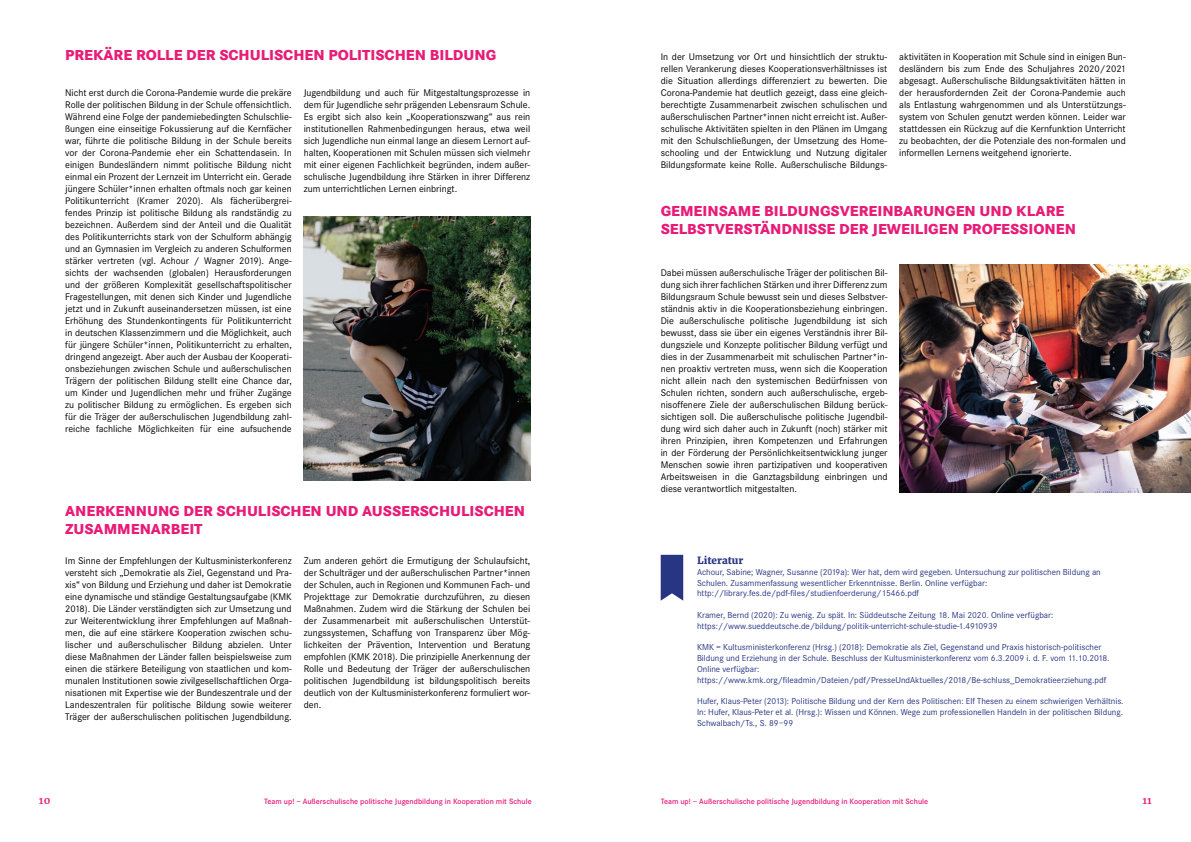
<style>
.page{position:relative;width:1191px;height:842px;background:#fff}
.page>*{position:absolute;margin:0;border:0;box-sizing:border-box;transform-origin:0 0}
.t1{font:800 15px/18px "Corporate S";color:#e71c77}
.t2{font:10px/12px "Corporate S";color:#000;text-align:justify}
.t3{font:800 10px "Merriweather";color:#283583}
.t4{font:700 10px "Merriweather";color:#e71c77}
.t5{font:9px/10.8px "Corporate S";color:#283583}
.t6{font:600 8px "Corporate S";color:#e71c77}
</style>
<div class="page">
<img style="left:303px;top:216px;width:227px;height:264px">
<svg style="left:660px;top:555px;width:23px;height:46px"></svg>
<img style="left:899px;top:264px;width:292px;height:228px">
<h1 class="t1" style="left:65px;top:46px;width:432px">PREKÄRE ROLLE DER SCHULISCHEN POLITISCHEN BILDUNG</h1>
<p class="t2" style="left:65px;top:87px;width:228px">Nicht erst durch die Corona-Pandemie wurde die prekäre Rolle der politischen Bildung in der Schule offensichtlich.<br>Während eine Folge der pandemiebedingten Schulschlie&shy;ßungen eine einseitige Fokussierung auf die Kernfächer war, führte die politische Bildung in der Schule bereits vor der Corona-Pandemie eher ein Schattendasein. In einigen Bundesländern nimmt politische Bildung nicht einmal ein Prozent der Lernzeit im Unterricht ein. Gerade jüngere Schüler*innen erhalten oftmals noch gar keinen Politikunterricht (Kramer 2020). Als fächerübergrei&shy;fendes Prinzip ist politische Bildung als randständig zu bezeichnen. Außerdem sind der Anteil und die Qualität des Politikunterrichts stark von der Schulform abhängig und an Gymnasien im Vergleich zu anderen Schulformen stärker vertreten (vgl. Achour / Wagner 2019). Ange&shy;sichts der wachsenden (globalen) Herausforderungen und der größeren Komplexität gesellschaftspolitischer Fragestellungen, mit denen sich Kinder und Jugendliche jetzt und in Zukunft auseinandersetzen müssen, ist eine Erhöhung des Stundenkontingents für Politikunterricht in deutschen Klassenzimmern und die Möglichkeit, auch für jüngere Schüler*innen, Politikunterricht zu erhalten, dringend angezeigt. Aber auch der Ausbau der Kooperati&shy;onsbeziehungen zwischen Schule und außerschulischen Trägern der politischen Bildung stellt eine Chance dar, um Kinder und Jugendlichen mehr und früher Zugänge zu politischer Bildung zu ermöglichen. Es ergeben sich für die Träger der außerschulischen Jugendbildung zahl&shy;reiche fachliche Möglichkeiten für eine aufsuchende</p>
<p class="t2" style="left:304px;top:87px;width:228px">Jugendbildung und auch für Mitgestaltungsprozesse in dem für Jugendliche sehr prägenden Lebensraum Schule.<br>Es ergibt sich also kein „Kooperationszwang“ aus rein institutionellen Rahmenbedingungen heraus, etwa weil sich Jugendliche nun einmal lange an diesem Lernort auf&shy;halten, Kooperationen mit Schulen müssen sich vielmehr mit einer eigenen Fachlichkeit begründen, indem außer&shy;schulische Jugendbildung ihre Stärken in ihrer Differenz zum unterrichtlichen Lernen einbringt.</p>
<h1 class="t1" style="left:65px;top:502px;width:461px">ANERKENNUNG DER SCHULISCHEN UND AUSSERSCHULISCHEN<br>ZUSAMMENARBEIT</h1>
<p class="t2" style="left:65px;top:555px;width:228px">Im Sinne der Empfehlungen der Kultusministerkonferenz versteht sich „Demokratie als Ziel, Gegenstand und Pra&shy;xis“ von Bildung und Erziehung und daher ist Demokratie eine dynamische und ständige Gestaltungsaufgabe (KMK 2018). Die Länder verständigten sich zur Umsetzung und zur Weiterentwicklung ihrer Empfehlungen auf Maßnah&shy;men, die auf eine stärkere Kooperation zwischen schu&shy;lischer und außerschulischer Bildung abzielen. Unter diese Maßnahmen der Länder fallen beispielsweise zum einen die stärkere Beteiligung von staatlichen und kom&shy;munalen Institutionen sowie zivilgesellschaftlichen Orga&shy;nisationen mit Expertise wie der Bundeszentrale und der Landeszentralen für politische Bildung sowie weiterer Träger der außerschulischen politischen Jugendbildung.</p>
<p class="t2" style="left:304px;top:555px;width:228px">Zum anderen gehört die Ermutigung der Schulaufsicht, der Schulträger und der außerschulischen Partner*innen der Schulen, auch in Regionen und Kommunen Fach- und Projekttage zur Demokratie durchzuführen, zu diesen Maßnahmen. Zudem wird die Stärkung der Schulen bei der Zusammenarbeit mit außerschulischen Unterstüt&shy;zungssystemen, Schaffung von Transparenz über Mög&shy;lichkeiten der Prävention, Intervention und Beratung empfohlen (KMK 2018). Die prinzipielle Anerkennung der Rolle und Bedeutung der Träger der außerschulischen politischen Jugendbildung ist bildungspolitisch bereits deutlich von der Kultusministerkonferenz formuliert wor&shy;den.</p>
<p class="t2" style="left:660px;top:51px;width:228px">In der Umsetzung vor Ort und hinsichtlich der struktu&shy;rellen Verankerung dieses Kooperationsverhältnisses ist die Situation allerdings differenziert zu bewerten. Die Corona-Pandemie hat deutlich gezeigt, dass eine gleich&shy;berechtigte Zusammenarbeit zwischen schulischen und außerschulischen Partner*innen nicht erreicht ist. Außer&shy;schulische Aktivitäten spielten in den Plänen im Umgang mit den Schulschließungen, der Umsetzung des Home&shy;schooling und der Entwicklung und Nutzung digitaler Bildungsformate keine Rolle. Außerschulische Bildungs-</p>
<p class="t2" style="left:899px;top:51px;width:228px">aktivitäten in Kooperation mit Schule sind in einigen Bun&shy;desländern bis zum Ende des Schuljahres 2020/2021 abgesagt. Außerschulische Bildungsaktivitäten hätten in der herausfordernden Zeit der Corona-Pandemie auch als Entlastung wahrgenommen und als Unterstützungs&shy;system von Schulen genutzt werden können. Leider war stattdessen ein Rückzug auf die Kernfunktion Unterricht zu beobachten, der die Potenziale des non-formalen und informellen Lernens weitgehend ignorierte.</p>
<h1 class="t1" style="left:660px;top:202px;width:417px">GEMEINSAME BILDUNGSVEREINBARUNGEN UND KLARE<br>SELBSTVERSTÄNDNISSE DER JEWEILIGEN PROFESSIONEN</h1>
<p class="t2" style="left:660px;top:267px;width:228px">Dabei müssen außerschulische Träger der politischen Bil&shy;dung sich ihrer fachlichen Stärken und ihrer Differenz zum Bildungsraum Schule bewusst sein und dieses Selbstver&shy;ständnis aktiv in die Kooperationsbeziehung einbringen.<br>Die außerschulische politische Jugendbildung ist sich bewusst, dass sie über ein eigenes Verständnis ihrer Bil&shy;dungsziele und Konzepte politischer Bildung verfügt und dies in der Zusammenarbeit mit schulischen Partner*in&shy;nen proaktiv vertreten muss, wenn sich die Kooperation nicht allein nach den systemischen Bedürfnissen von Schulen richten, sondern auch außerschulische, ergeb&shy;nisoffenere Ziele der außerschulischen Bildung berück&shy;sichtigen soll. Die außerschulische politische Jugendbil&shy;dung wird sich daher auch in Zukunft (noch) stärker mit ihren Prinzipien, ihren Kompetenzen und Erfahrungen in der Förderung der Persönlichkeitsentwicklung junger Menschen sowie ihren partizipativen und kooperativen Arbeitsweisen in die Ganztagsbildung einbringen und diese verantwortlich mitgestalten.</p>
<p class="t3" style="left:697px;top:554px;width:48px">Literatur</p>
<p class="t5" style="left:697px;top:567px;width:405px">Achour, Sabine; Wagner, Susanne (2019a): Wer hat, dem wird gegeben. Untersuchung zur politischen Bildung an<br>Schulen. Zusammenfassung wesentlicher Erkenntnisse. Berlin. Online verfügbar: http://library.fes.de/pdf-files/studienfoerderung/15466.pdf</p>
<p class="t5" style="left:697px;top:610px;width:358px">Kramer, Bernd (2020): Zu wenig. Zu spät. In: Süddeutsche Zeitung 18. Mai 2020. Online verfügbar: https://www.sueddeutsche.de/bildung/politik-unterricht-schule-studie-1.4910939</p>
<p class="t5" style="left:697px;top:642px;width:414px">KMK = Kultusministerkonferenz (Hrsg.) (2018): Demokratie als Ziel, Gegenstand und Praxis historisch-politischer Bildung und Erziehung in der Schule. Beschluss der Kultusministerkonferenz vom 6.3.2009 i. d. F. vom 11.10.2018.<br>Online verfügbar: https://www.kmk.org/fileadmin/Dateien/pdf/PresseUndAktuelles/2018/Be-schluss_Demokratieerziehung.pdf</p>
<p class="t5" style="left:697px;top:696px;width:428px;text-align:justify">Hufer, Klaus-Peter (2013): Politische Bildung und der Kern des Politischen: Elf Thesen zu einem schwierigen Verhältnis.<br>In: Hufer, Klaus-Peter et al. (Hrsg.): Wissen und Können. Wege zum professionellen Handeln in der politischen Bildung.<br>Schwalbach/Ts., S. 89–99</p>
<p class="t4" style="left:39px;top:795px;width:13px">10</p>
<p class="t6" style="left:264px;top:796px;width:269px">Team up! – Außerschulische politische Jugendbildung in Kooperation mit Schule</p>
<p class="t6" style="left:660px;top:796px;width:269px">Team up! – Außerschulische politische Jugendbildung in Kooperation mit Schule</p>
<p class="t4" style="left:1142px;top:795px;width:11px">11</p>
</div>
